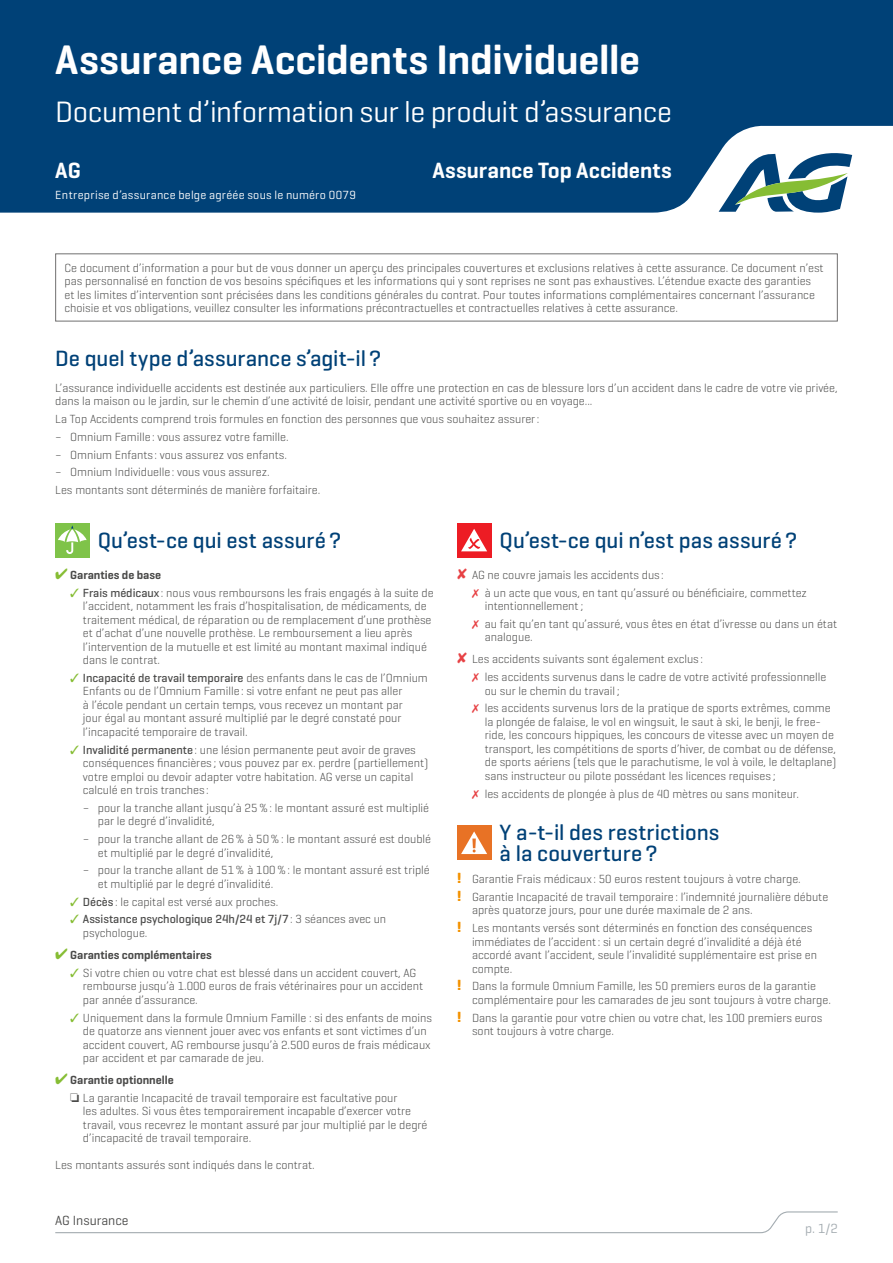
<style>
.page{position:relative;width:893px;height:1263px;background:#fff}
.page>*{position:absolute;margin:0;border:0;box-sizing:border-box;transform-origin:0 0}
.t1{font:600 42px "Geogrotesque";letter-spacing:-.005em;color:#fff}
.t2{font:30px "Geogrotesque";letter-spacing:-.015em;color:#fff}
.t3{font:500 22.5px/21px "Geogrotesque";letter-spacing:.005em;color:#004177}
.t4{font:600 22.5px "Geogrotesque";letter-spacing:.005em;color:#fff}
.t5{font:13.5px "Geogrotesque";color:#4a4a49}
.t6{font:13.5px "Geogrotesque";color:#a4acb1}
.t7{font:300 12px/13.5px "Geogrotesque";color:#4a4a49}
.t8{font:500 12px/13.5px "Geogrotesque";color:#4a4a49}
.t9{font:12px "Geogrotesque";letter-spacing:.025em;color:#fff}
.t10{font:600 12px "Geogrotesque";color:#4a4a49}
.s1{color:#86bd34}
.s2{font-weight:500}
.s3{font-weight:300}
.s4{font-weight:600}
.s5{color:#e74144}
.s6{font-weight:700;font-size:15px;color:#f39200}
</style>
<div class="page">
<svg style="left:55px;top:1211px;width:783px;height:23px"></svg>
<div style="left:0;top:0;width:893px;height:213px;background:#004177"></div>
<svg style="left:719px;top:148px;width:133px;height:65px"></svg>
<div style="left:55px;top:253px;width:783px;height:68px;border:1px solid #706f6f"></div>
<div style="left:55px;top:523px;width:34px;height:34px;background:#7fc349"></div>
<svg style="left:58px;top:525px;width:29px;height:29px"></svg>
<div style="left:457px;top:523px;width:34px;height:34px;background:#ed1c24"></div>
<svg style="left:461px;top:529px;width:26px;height:22px"></svg>
<div style="left:457px;top:826px;width:34px;height:34px;background:#e87225"></div>
<svg style="left:461px;top:831px;width:26px;height:23px"></svg>
<h1 class="t1" style="left:55px;top:34px;width:586px">Assurance Accidents Individuelle</h1>
<h2 class="t2" style="left:55px;top:93px;width:618px">Document d’information sur le produit d’assurance</h2>
<h3 class="t4" style="left:55px;top:157px;width:27px">AG</h3>
<h3 class="t4" style="left:432px;top:157px;width:241px">Assurance Top Accidents</h3>
<p class="t9" style="left:55px;top:188px;width:302px">Entreprise d’assurance belge agréée sous le numéro 0079</p>
<p class="t7" style="left:65px;top:260px;width:761px">Ce document d’information a pour but de vous donner un aperçu des principales couvertures et exclusions relatives à cette assurance. Ce document n’est pas personnalisé en fonction de vos besoins spécifiques et les informations qui y sont reprises ne sont pas exhaustives. L’étendue exacte des garanties et les limites d’intervention sont précisées dans les conditions générales du contrat. Pour toutes informations complémentaires concernant l’assurance choisie et vos obligations, veuillez consulter les informations précontractuelles et contractuelles relatives à cette assurance.</p>
<h3 class="t3" style="left:55px;top:347px;width:328px">De quel type d’assurance s’agit-il?</h3>
<p class="t7" style="left:55px;top:381px;width:784px">L’assurance individuelle accidents est destinée aux particuliers. Elle offre une protection en cas de blessure lors d’un accident dans le cadre de votre vie privée, dans la maison ou le jardin, sur le chemin d’une activité de loisir, pendant une activité sportive ou en voyage...</p>
<p class="t7" style="left:55px;top:412px;width:486px">La Top Accidents comprend trois formules en fonction des personnes que vous souhaitez assurer:</p>
<p class="t7" style="left:55px;top:430px;width:235px">– Omnium Famille : vous assurez votre famille.</p>
<p class="t7" style="left:55px;top:447px;width:233px">– Omnium Enfants : vous assurez vos enfants.</p>
<p class="t7" style="left:55px;top:463px;width:267px;line-height:17.7px">– Omnium Individuelle : vous vous assurez.<br>Les montants sont déterminés de manière forfaitaire.</p>
<h3 class="t3" style="left:98px;top:530px;width:245px">Qu’est-ce qui est assuré?</h3>
<p class="t10" style="left:55px;top:567px;width:107px"><span class="s1">✔</span> Garanties de base</p>
<p class="t7" style="left:83px;top:585px;width:352px;text-indent:-13px"><span class="s1">✓</span> <span class="s2">Frais médicaux</span> : nous vous remboursons les frais engagés à la suite de l’accident, notamment les frais d’hospitalisation, de médicaments, de traitement médical, de réparation ou de remplacement d’une prothèse et d’achat d’une nouvelle prothèse. Le remboursement a lieu après l’intervention de la mutuelle et est limité au montant maximal indiqué dans le contrat.</p>
<p class="t7" style="left:83px;top:671px;width:346px;text-indent:-13px"><span class="s1">✓</span> <span class="s2">Incapacité de travail temporaire</span> des enfants dans le cas de l’Omnium Enfants ou de l’Omnium Famille : si votre enfant ne peut pas aller<br>à l’école pendant un certain temps, vous recevez un montant par<br>jour égal au montant assuré multiplié par le degré constaté pour l’incapacité temporaire de travail.</p>
<p class="t7" style="left:83px;top:742px;width:347px;text-indent:-13px"><span class="s1">✓</span> <span class="s2">Invalidité permanente</span> : une lésion permanente peut avoir de graves conséquences financières ; vous pouvez par ex. perdre (partiellement) votre emploi ou devoir adapter votre habitation. AG verse un capital calculé en trois tranches :</p>
<p class="t7" style="left:98px;top:801px;width:333px;text-indent:-15px">– pour la tranche allant jusqu’à 25%: le montant assuré est multiplié par le degré d’invalidité,</p>
<p class="t7" style="left:98px;top:832px;width:335px;text-indent:-15px">– pour la tranche allant de 26% à 50%: le montant assuré est doublé et multiplié par le degré d’invalidité,</p>
<p class="t7" style="left:98px;top:863px;width:334px;text-indent:-15px">– pour la tranche allant de 51% à 100%: le montant assuré est triplé et multiplié par le degré d’invalidité.</p>
<p class="t7" style="left:70px;top:894px;width:210px"><span class="s1">✓</span> <span class="s2">Décès</span> : le capital est versé aux proches.</p>
<p class="t8" style="left:83px;top:912px;width:305px;text-indent:-13px"><span class="s1">✓</span> Assistance psychologique 24h/24 et 7j/7<span class="s3">: 3 séances avec un psychologue.</span></p>
<p class="t10" style="left:55px;top:947px;width:158px"><span class="s1">✔</span> Garanties complémentaires</p>
<p class="t7" style="left:83px;top:965px;width:342px;text-indent:-13px"><span class="s1">✓</span> Si votre chien ou votre chat est blessé dans un accident couvert, AG rembourse jusqu’à 1.000 euros de frais vétérinaires pour un accident par année d’assurance.</p>
<p class="t7" style="left:83px;top:1010px;width:351px;text-indent:-13px"><span class="s1">✓</span> Uniquement dans la formule Omnium Famille : si des enfants de moins de quatorze ans viennent jouer avec vos enfants et sont victimes d’un accident couvert, AG rembourse jusqu’à 2.500 euros de frais médicaux par accident et par camarade de jeu.</p>
<p class="t7" style="left:70px;top:1071px;width:329px;line-height:17.7px;text-indent:-15px"><span class="s1">✔</span> <span class="s4">Garantie optionnelle<br></span>❏ La garantie Incapacité de travail temporaire est facultative pour</p>
<p class="t7" style="left:83px;top:1104px;width:346px">les adultes. Si vous êtes temporairement incapable d’exercer votre travail, vous recevrez le montant assuré par jour multiplié par le degré d’incapacité de travail temporaire.</p>
<p class="t7" style="left:55px;top:1158px;width:261px">Les montants assurés sont indiqués dans le contrat.</p>
<h3 class="t3" style="left:500px;top:530px;width:299px">Qu’est-ce qui n’est pas assuré?</h3>
<p class="t7" style="left:472px;top:566px;width:337px;line-height:17.7px;text-indent:-15px"><span class="s5">✘</span> AG ne couvre jamais les accidents dus :<br><span class="s5">✗</span> à un acte que vous, en tant qu’assuré ou bénéficiaire, commettez</p>
<p class="t7" style="left:472px;top:597px;width:367px;line-height:17.7px;text-indent:13px">intentionnellement;<br><span class="s5">✗</span> au fait qu’en tant qu’assuré, vous êtes en état d’ivresse ou dans un état</p>
<p class="t7" style="left:457px;top:626px;width:247px;line-height:22px;text-indent:28px">analogue.<br><span class="s5">✘</span> Les accidents suivants sont également exclus :</p>
<p class="t7" style="left:485px;top:670px;width:343px;text-indent:-13px"><span class="s5">✗</span> les accidents survenus dans le cadre de votre activité professionnelle ou sur le chemin du travail;</p>
<p class="t7" style="left:485px;top:701px;width:353px;text-indent:-13px"><span class="s5">✗</span> les accidents survenus lors de la pratique de sports extrêmes, comme la plongée de falaise, le vol en wingsuit, le saut à ski, le benji, le free&shy;ride, les concours hippiques, les concours de vitesse avec un moyen de transport, les compétitions de sports d’hiver, de combat ou de défense, de sports aériens (tels que le parachutisme, le vol à voile, le deltaplane) sans instructeur ou pilote possédant les licences requises ;</p>
<p class="t7" style="left:472px;top:786px;width:328px"><span class="s5">✗</span> les accidents de plongée à plus de 40 mètres ou sans moniteur.</p>
<h3 class="t3" style="left:500px;top:821px;width:221px">Y a-t-il des restrictions à la couverture?</h3>
<p class="t7" style="left:457px;top:870px;width:373px;line-height:17.7px"><span class="s6">!</span> Garantie Frais médicaux : 50 euros restent toujours à votre charge.<br><span class="s6">!</span> Garantie Incapacité de travail temporaire : l’indemnité journalière débute</p>
<p class="t7" style="left:457px;top:901px;width:357px;line-height:17.7px;text-indent:15px">après quatorze jours, pour une durée maximale de 2 ans.<br><span class="s6">!</span> Les montants versés sont déterminés en fonction des conséquences</p>
<p class="t7" style="left:472px;top:934px;width:346px">immédiates de l’accident: si un certain degré d’invalidité a déjà été accordé avant l’accident, seule l’invalidité supplémentaire est prise en compte.</p>
<p class="t7" style="left:472px;top:979px;width:360px;text-indent:-15px"><span class="s6">!</span> Dans la formule Omnium Famille, les 50 premiers euros de la garantie complémentaire pour les camarades de jeu sont toujours à votre charge.</p>
<p class="t7" style="left:472px;top:1010px;width:352px;text-indent:-15px"><span class="s6">!</span> Dans la garantie pour votre chien ou votre chat, les 100 premiers euros sont toujours à votre charge.</p>
<p class="t5" style="left:55px;top:1212px;width:75px">AG Insurance</p>
<p class="t6" style="left:805px;top:1220px;width:34px">p. 1/2</p>
</div>
